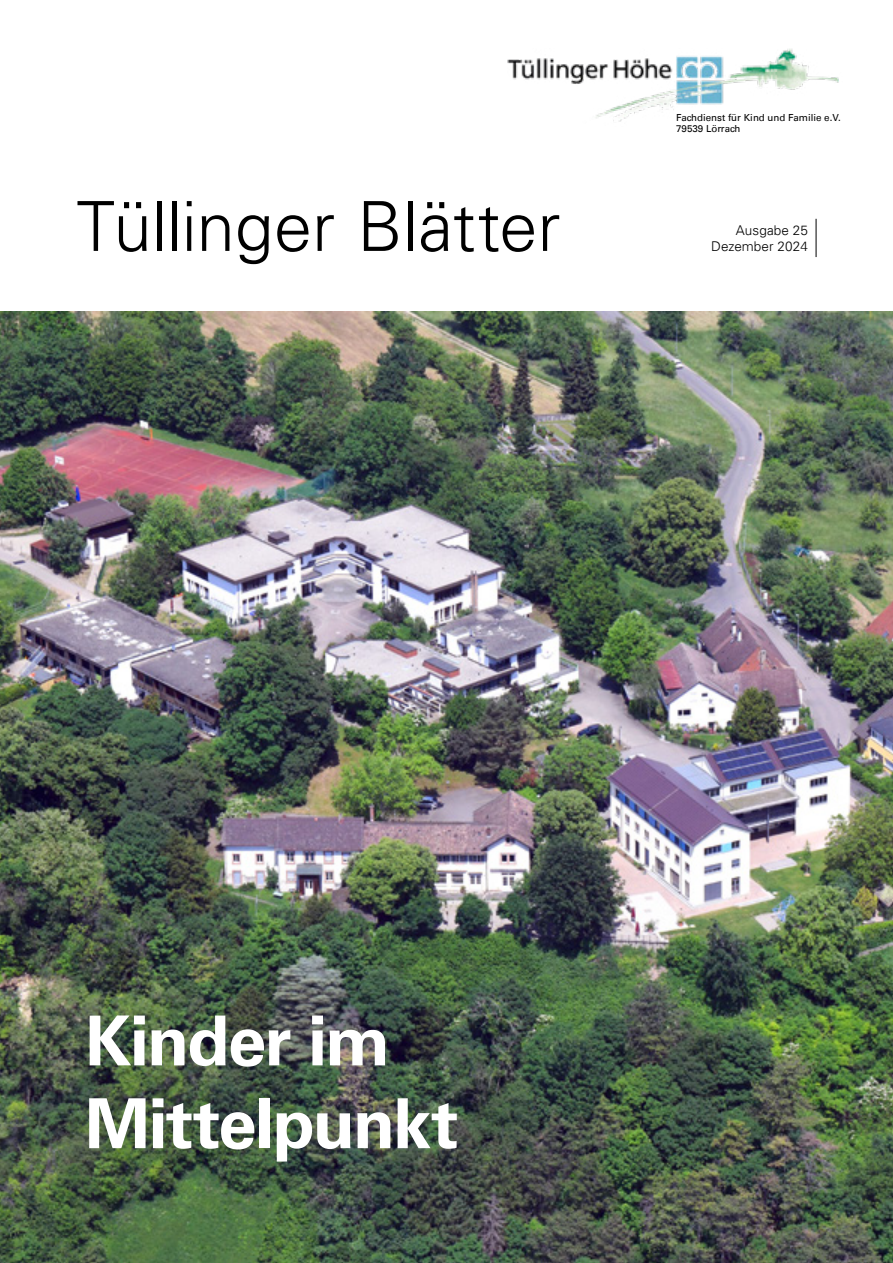
<style>
.page{position:relative;width:893px;height:1263px;background:#fff}
.page>*{position:absolute;margin:0;border:0;box-sizing:border-box;transform-origin:0 0}
.t1{font:700 69px/82.8px "Univers LT";letter-spacing:-.025em;color:#fff}
.t2{font:300 69px "Univers LT";letter-spacing:-.005em;color:#000}
.t3{font:300 13.5px/16.2px "Univers LT";letter-spacing:.005em;color:#000;text-align:right}
.t4{font:9.75px/11.7px "Univers LT";color:#000}
</style>
<div class="page">
<img style="left:0;top:311px;width:893px;height:952px">
<hr style="left:816px;top:219px;width:1px;height:38px;background:#000">
<img style="left:507px;top:48px;width:332px;height:74px">
<h1 class="t2" style="left:77px;top:185px;width:485px">Tüllinger Blätter</h1>
<p class="t4" style="left:676px;top:111px;width:166px">Fachdienst für Kind und Familie e.V.<br>79539 Lörrach</p>
<h2 class="t3" style="left:711px;top:222px;width:98px">Ausgabe 25<br>Dezember 2024</h2>
<h1 class="t1" style="left:85px;top:1000px;width:375px">Kinder im<br>Mittelpunkt</h1>
</div>
